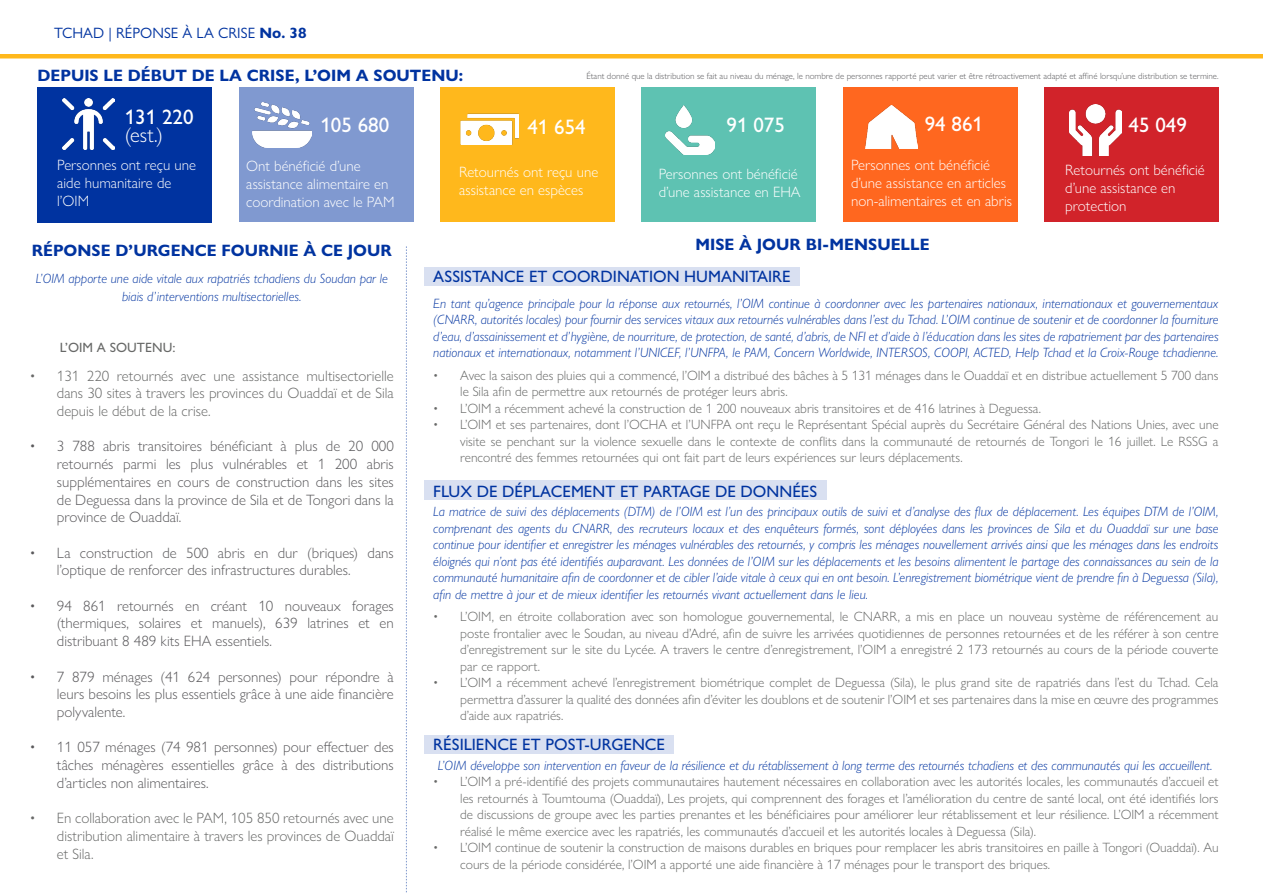
<style>
.page{position:relative;width:1263px;height:893px;background:#fff}
.page>*{position:absolute;margin:0;border:0;box-sizing:border-box;transform-origin:0 0}
.Body_text{font:500 21px/18px "Gill Sans Nova";color:#fff}
.Light{font:500 16.5px "Gill Sans Nova";color:#0033a0}
.t1{font:700 16.5px "Gill Sans Nova";color:#0033a0}
.t2{font:300 15px/17.7px "Gill Sans Nova";color:#5a595c;text-align:justify}
.Body_text-2{font:300 15px/18px "Gill Sans Nova";color:#fff}
.t3{font:300 15px/17.7px "Gill Sans Nova";color:#686968;text-align:justify}
.t4{font:15px "Gill Sans Nova";color:#0033a0}
.t5{font:300 13.5px/16.5px "Gill Sans Nova";color:#686968;text-align:justify}
.Subittle_-_italic{font:italic 300 13.5px/16.5px "Gill Sans Nova";color:#0033a0;text-align:justify}
.t6{font:500 13.5px "Gill Sans Nova";color:#686968}
.t7{font:300 9px "Gill Sans Nova";color:#59595c}
.s1{font-weight:700}
.s2{font-weight:300}
</style>
<div class="page">
<div style="left:0;top:54px;width:1263px;height:5px;background:#ffb81c"></div>
<div style="left:424px;top:735px;width:250px;height:18px;background:#d9e0f1"></div>
<div style="left:424px;top:480px;width:403px;height:20px;background:#d9e0f1"></div>
<div style="left:424px;top:267px;width:376px;height:18px;background:#d9e0f1"></div>
<div style="left:38px;top:87px;width:174px;height:135px;background:#0033a0"></div>
<img style="left:63px;top:98px;width:51px;height:51px">
<div style="left:440px;top:87px;width:174px;height:135px;background:#ffb81c"></div>
<img style="left:460px;top:113px;width:58px;height:32px">
<div style="left:843px;top:87px;width:174px;height:134px;background:#ff671f"></div>
<img style="left:866px;top:105px;width:51px;height:44px">
<div style="left:641px;top:87px;width:175px;height:134px;background:#5ec2b2"></div>
<img style="left:665px;top:105px;width:49px;height:50px">
<div style="left:1044px;top:87px;width:174px;height:134px;background:#d1232a"></div>
<img style="left:1069px;top:104px;width:52px;height:52px">
<div style="left:239px;top:87px;width:174px;height:135px;background:#8099d0"></div>
<img style="left:252px;top:102px;width:59px;height:45px">
<svg style="left:406px;top:246px;width:1px;height:647px"></svg>
<p class="t4" style="left:54px;top:24px;width:254px">TCHAD | RÉPONSE À LA CRISE <span class="s1">No. 38</span></p>
<p class="t1" style="left:38px;top:65px;width:427px">DEPUIS LE DÉBUT DE LA CRISE, L’OIM A SOUTENU:</p>
<p class="Body_text" style="left:125px;top:108px;width:70px">131 220 <span class="s2">(est.)</span></p>
<p class="Body_text" style="left:320px;top:116px;width:70px">105 680</p>
<p class="t7" style="left:586px;top:71px;width:634px">Étant donné que la distribution se fait au niveau du ménage, le nombre de personnes rapporté peut varier et être rétroactivement adapté et affiné lorsqu’une distribution se termine.</p>
<p class="Body_text" style="left:527px;top:117px;width:60px">41 654</p>
<p class="Body_text" style="left:727px;top:116px;width:60px">91 075</p>
<p class="Body_text" style="left:925px;top:114px;width:60px">94 861</p>
<p class="Body_text" style="left:1128px;top:116px;width:60px">45 049</p>
<p class="Body_text-2" style="left:57px;top:156px;width:140px">Personnes ont reçu une aide humanitaire de l’OIM</p>
<p class="Body_text-2" style="left:246px;top:157px;width:150px">Ont bénéficié d’une assistance alimentaire en coordination avec le PAM</p>
<p class="t1" style="left:32px;top:241px;width:362px">RÉPONSE D’URGENCE FOURNIE À CE JOUR</p>
<p class="Subittle_-_italic" style="left:36px;top:270px;width:353px;line-height:18px;text-align:center">L’OIM apporte une aide vitale aux rapatriés tchadiens du Soudan par le biais d’interventions multisectorielles.</p>
<p class="t6" style="left:60px;top:340px;width:117px">L’OIM A SOUTENU:</p>
<p class="t3" style="left:57px;top:367px;width:338px;text-indent:-27px">• 131 220 retournés avec une assistance multisectorielle dans 30 sites à travers les provinces du Ouaddaï et de Sila depuis le début de la crise.</p>
<p class="t2" style="left:57px;top:437px;width:338px;text-indent:-27px">• 3 788 abris transitoires bénéficiant à plus de 20 000 retournés parmi les plus vulnérables et 1 200 abris supplémentaires en cours de construction dans les sites de Deguessa dans la province de Sila et de Tongori dans la province de Ouaddaï.</p>
<p class="t2" style="left:57px;top:544px;width:338px;text-indent:-27px">• La construction de 500 abris en dur (briques) dans l’optique de renforcer des infrastructures durables.</p>
<p class="t2" style="left:57px;top:597px;width:338px;text-indent:-27px">• 94 861 retournés en créant 10 nouveaux forages (thermiques, solaires et manuels), 639 latrines et en distribuant 8 489 kits EHA essentiels.</p>
<p class="t2" style="left:57px;top:667px;width:338px;text-indent:-27px">• 7 879 ménages (41 624 personnes) pour répondre à leurs besoins les plus essentiels grâce à une aide financière polyvalente.</p>
<p class="t2" style="left:57px;top:738px;width:338px;text-indent:-27px">• 11 057 ménages (74 981 personnes) pour effectuer des tâches ménagères essentielles grâce à des distributions d’articles non alimentaires.</p>
<p class="t3" style="left:57px;top:809px;width:338px;text-indent:-27px">• En collaboration avec le PAM, 105 850 retournés avec une distribution alimentaire à travers les provinces de Ouaddaï et Sila.</p>
<p class="Body_text-2" style="left:459px;top:163px;width:141px">Retournés ont reçu une assistance en espèces</p>
<p class="Body_text-2" style="left:659px;top:165px;width:143px">Personnes ont bénéficié d’une assistance en EHA</p>
<p class="Body_text-2" style="left:851px;top:156px;width:162px">Personnes ont bénéficié d’une assistance en articles non-alimentaires et en abris</p>
<p class="t1" style="left:695px;top:235px;width:236px">MISE À JOUR BI-MENSUELLE</p>
<p class="Body_text-2" style="left:1065px;top:161px;width:141px">Retournés ont bénéficié d’une assistance en protection</p>
<p class="Light" style="left:433px;top:267px;width:359px">ASSISTANCE ET COORDINATION HUMANITAIRE</p>
<p class="Subittle_-_italic" style="left:433px;top:295px;width:787px">En tant qu’agence principale pour la réponse aux retournés, l’OIM continue à coordonner avec les partenaires nationaux, internationaux et gouvernementaux (CNARR, autorités locales) pour fournir des services vitaux aux retournés vulnérables dans l’est du Tchad. L’OIM continue de soutenir et de coordonner la fourniture d’eau, d’assainissement et d’hygiène, de nourriture, de protection, de santé, d’abris, de NFI et d’aide à l’éducation dans les sites de rapatriement par des partenaires nationaux et internationaux, notamment l’UNICEF, l’UNFPA, le PAM, Concern Worldwide, INTERSOS, COOPI, ACTED, Help Tchad et la Croix-Rouge tchadienne.</p>
<p class="t5" style="left:460px;top:367px;width:760px;text-indent:-27px">• Avec la saison des pluies qui a commencé, l’OIM a distribué des bâches à 5 131 ménages dans le Ouaddaï et en distribue actuellement 5 700 dans le Sila afin de permettre aux retournés de protéger leurs abris.</p>
<p class="t5" style="left:433px;top:400px;width:609px">• L’OIM a récemment achevé la construction de 1 200 nouveaux abris transitoires et de 416 latrines à Deguessa.</p>
<p class="t5" style="left:460px;top:416px;width:760px;text-indent:-27px">• L’OIM et ses partenaires, dont l’OCHA et l’UNFPA ont reçu le Représentant Spécial auprès du Secrétaire Général des Nations Unies, avec une visite se penchant sur la violence sexuelle dans le contexte de conflits dans la communauté de retournés de Tongori le 16 juillet. Le RSSG a rencontré des femmes retournées qui ont fait part de leurs expériences sur leurs déplacements.</p>
<p class="Light" style="left:433px;top:481px;width:386px">FLUX DE DÉPLACEMENT ET PARTAGE DE DONNÉES</p>
<p class="Subittle_-_italic" style="left:433px;top:503px;width:787px">La matrice de suivi des déplacements (DTM) de l’OIM est l’un des principaux outils de suivi et d’analyse des flux de déplacement. Les équipes DTM de l’OIM, comprenant des agents du CNARR, des recruteurs locaux et des enquêteurs formés, sont déployées dans les provinces de Sila et du Ouaddaï sur une base continue pour identifier et enregistrer les ménages vulnérables des retournés, y compris les ménages nouvellement arrivés ainsi que les ménages dans les endroits éloignés qui n’ont pas été identifiés auparavant. Les données de l’OIM sur les déplacements et les besoins alimentent le partage des connaissances au sein de la communauté humanitaire afin de coordonner et de cibler l’aide vitale à ceux qui en ont besoin. L’enregistrement biométrique vient de prendre fin à Deguessa (Sila), afin de mettre à jour et de mieux identifier les retournés vivant actuellement dans le lieu.</p>
<p class="t5" style="left:460px;top:608px;width:760px;text-indent:-27px">• L’OIM, en étroite collaboration avec son homologue gouvernemental, le CNARR, a mis en place un nouveau système de référencement au poste frontalier avec le Soudan, au niveau d’Adré, afin de suivre les arrivées quotidiennes de personnes retournées et de les référer à son centre d’enregistrement sur le site du Lycée. A travers le centre d’enregistrement, l’OIM a enregistré 2 173 retournés au cours de la période couverte par ce rapport.</p>
<p class="t5" style="left:460px;top:674px;width:760px;text-indent:-27px">• L’OIM a récemment achevé l’enregistrement biométrique complet de Deguessa (Sila), le plus grand site de rapatriés dans l’est du Tchad. Cela permettra d’assurer la qualité des données afin d’éviter les doublons et de soutenir l’OIM et ses partenaires dans la mise en œuvre des programmes d’aide aux rapatriés.</p>
<p class="Light" style="left:433px;top:735px;width:233px">RÉSILIENCE ET POST-URGENCE</p>
<p class="Subittle_-_italic" style="left:438px;top:757px;width:776px">L’OIM développe son intervention en faveur de la résilience et du rétablissement à long terme des retournés tchadiens et des communautés qui les accueillent.</p>
<p class="t5" style="left:460px;top:773px;width:760px;text-indent:-27px">• L’OIM a pré-identifié des projets communautaires hautement nécessaires en collaboration avec les autorités locales, les communautés d’accueil et les retournés à Toumtouma (Ouaddaï), Les projets, qui comprennent des forages et l’amélioration du centre de santé local, ont été identifiés lors de discussions de groupe avec les parties prenantes et les bénéficiaires pour améliorer leur rétablissement et leur résilience. L’OIM a récemment réalisé le même exercice avec les rapatriés, les communautés d’accueil et les autorités locales à Deguessa (Sila).</p>
<p class="t5" style="left:460px;top:839px;width:760px;text-indent:-27px">• L’OIM continue de soutenir la construction de maisons durables en briques pour remplacer les abris transitoires en paille à Tongori (Ouaddaï). Au cours de la période considérée, l’OIM a apporté une aide financière à 17 ménages pour le transport des briques.</p>
</div>
